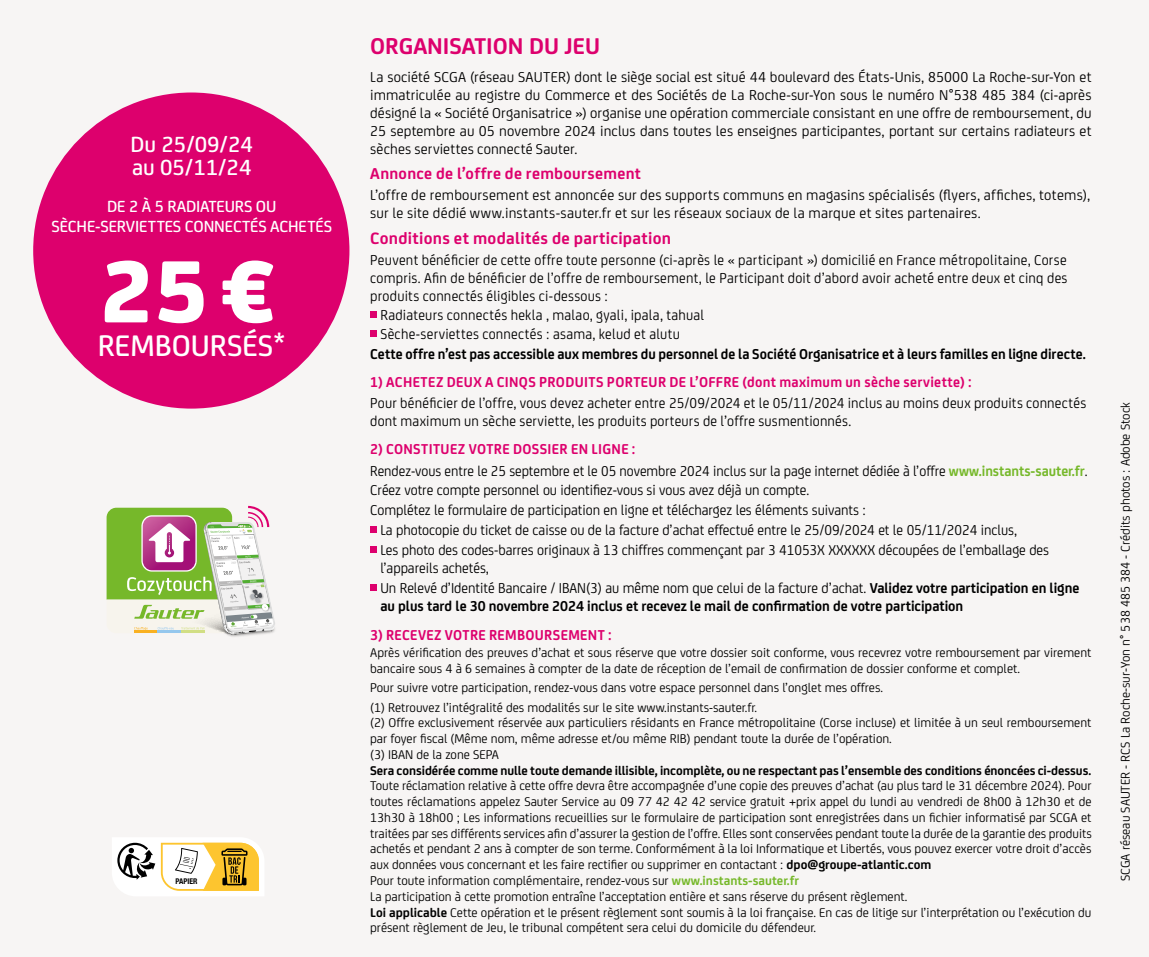
<style>
.page{position:relative;width:1149px;height:957px;background:#fff}
.page>*{position:absolute;margin:0;border:0;box-sizing:border-box;transform-origin:0 0}
.t1{font:800 94.27px "FS Joey";color:#fff}
.t2{font:500 31.72px "FS Joey";color:#fff}
.t3{font:700 24.3px "FS Joey";color:#dd006d}
.t4{font:500 23.4px/22.7px "FS Joey";color:#fff}
.t5{font:700 17.55px "FS Joey";letter-spacing:.015em;color:#dd006d}
.t6{font:500 17.1px/19.3px "FS Joey";letter-spacing:-.01em;color:#fff;text-align:center}
.t7{font:700 16.88px "FS Joey";letter-spacing:.02em;color:#dd006d}
.t8{font:15.3px/18px "FS Joey";letter-spacing:.01em;color:#000;scale:.96 1}
.t9{font:15.3px/18px "FS Joey";letter-spacing:.01em;color:#000;text-align:justify}
.t10{font:700 15.3px "FS Joey";letter-spacing:.025em;color:#dd006d;scale:.96 1}
.t11{font:15.3px "FS Joey";letter-spacing:.01em;color:#000;scale:.95 1}
.t12{font:700 15.3px "FS Joey";letter-spacing:-.005em;color:#000;scale:.95 1}
.t13{font:700 15.3px "FS Joey";letter-spacing:-.005em;color:#000;scale:.96 1}
.t14{font:13.5px/15.8px "FS Joey";color:#000}
.t15{font:700 13.5px "FS Joey";letter-spacing:-.005em;color:#000}
.t16{font:700 condensed 7.88px "Helvetica Neue";color:#000}
.s1{font-weight:700;color:#76b82a}
.s2{font-weight:700}
</style>
<div class="page">
<div style="left:0;top:0;width:1148px;height:957px;background:#f7f5f4"></div>
<svg style="left:112px;top:838px;width:152px;height:58px"></svg>
<svg style="left:106px;top:506px;width:169px;height:131px"></svg>
<div style="left:33px;top:92px;width:316px;height:316px;background:#dd006d;border-radius:50%"></div>
<div style="left:370px;top:311px;width:6px;height:7px;background:#dd006d"></div>
<svg style="left:370px;top:331px;width:6px;height:6px"></svg>
<div style="left:370px;top:526px;width:6px;height:7px;background:#dd006d"></div>
<div style="left:370px;top:546px;width:6px;height:7px;background:#dd006d"></div>
<div style="left:370px;top:584px;width:6px;height:7px;background:#dd006d"></div>
<h3 class="t4" style="left:130px;top:131px;width:124px">Du 25/09/24 au 05/11/24</h3>
<p class="t6" style="left:51px;top:196px;width:282px">DE 2 À 5 RADIATEURS OU<br>SÈCHE-SERVIETTES CONNECTÉS ACHETÉS</p>
<h1 class="t1" style="left:99px;top:217px;width:177px">25€</h1>
<h2 class="t2" style="left:98px;top:322px;width:189px">REMBOURSÉS*</h2>
<p class="t16" style="left:175px;top:875px;width:24px">PAPIER</p>
<h3 class="t3" style="left:370px;top:28px;width:231px">ORGANISATION DU JEU</h3>
<p class="t9" style="left:370px;top:67px;width:722px">La société SCGA (réseau SAUTER) dont le siège social est situé 44 boulevard des États-Unis, 85000 La Roche-sur-Yon et immatriculée au registre du Commerce et des Sociétés de La Roche-sur-Yon sous le numéro N°538 485 384 (ci-après désigné la « Société Organisatrice ») organise une opération commerciale consistant en une offre de remboursement, du 25 septembre au 05 novembre 2024 inclus dans toutes les enseignes participantes, portant sur certains radiateurs et sèches serviettes connecté Sauter.</p>
<p class="t7" style="left:370px;top:161px;width:272px">Annonce de l’offre de remboursement</p>
<p class="t9" style="left:370px;top:185px;width:721px">L’offre de remboursement est annoncée sur des supports communs en magasins spécialisés (flyers, affiches, totems), sur le site dédié www.instants-sauter.fr et sur les réseaux sociaux de la marque et sites partenaires.</p>
<p class="t5" style="left:370px;top:225px;width:302px">Conditions et modalités de participation</p>
<p class="t8" style="left:370px;top:250px;width:726px">Peuvent bénéficier de cette offre toute personne (ci-après le « participant ») domicilié en France métropolitaine, Corse</p>
<p class="t8" style="left:370px;top:268px;width:727px">compris. Afin de bénéficier de l’offre de remboursement, le Participant doit d’abord avoir acheté entre deux et cinq des</p>
<p class="t8" style="left:370px;top:286px;width:249px">produits connectés éligibles ci-dessous :</p>
<p class="t8" style="left:380px;top:305px;width:339px">Radiateurs connectés hekla , malao, gyali, ipala, tahual</p>
<p class="t8" style="left:380px;top:324px;width:313px">Sèche-serviettes connectés : asama, kelud et alutu</p>
<p class="t12" style="left:370px;top:342px;width:754px">Cette offre n’est pas accessible aux membres du personnel de la Société Organisatrice et à leurs familles en ligne directe.</p>
<p class="t10" style="left:370px;top:370px;width:628px">1) ACHETEZ DEUX A CINQS PRODUITS PORTEUR DE L’OFFRE (dont maximum un sèche serviette) :</p>
<p class="t8" style="left:370px;top:393px;width:747px">Pour bénéficier de l’offre, vous devez acheter entre 25/09/2024 et le 05/11/2024 inclus au moins deux produits connectés dont maximum un sèche serviette, les produits porteurs de l’offre susmentionnés.</p>
<p class="t10" style="left:370px;top:438px;width:278px">2) CONSTITUEZ VOTRE DOSSIER EN LIGNE :</p>
<p class="t11" style="left:370px;top:459px;width:756px">Rendez-vous entre le 25 septembre et le 05 novembre 2024 inclus sur la page internet dédiée à l’offre <span class="s1">www.instants-sauter.fr</span>.</p>
<p class="t8" style="left:370px;top:480px;width:458px">Créez votre compte personnel ou identifiez-vous si vous avez déjà un compte.</p>
<p class="t8" style="left:370px;top:500px;width:517px">Complétez le formulaire de participation en ligne et téléchargez les éléments suivants :</p>
<p class="t8" style="left:380px;top:520px;width:664px">La photocopie du ticket de caisse ou de la facture d’achat effectué entre le 25/09/2024 et le 05/11/2024 inclus,</p>
<p class="t8" style="left:380px;top:540px;width:697px">Les photo des codes-barres originaux à 13 chiffres commençant par 3 41053X XXXXXX découpées de l’emballage des</p>
<p class="t8" style="left:380px;top:557px;width:729px;line-height:20px">l’appareils achetés,<br>Un Relevé d’Identité Bancaire / IBAN(3) au même nom que celui de la facture d’achat. <span class="s2">Validez votre participation en ligne</span></p>
<p class="t13" style="left:380px;top:594px;width:608px">au plus tard le 30 novembre 2024 inclus et recevez le mail de confirmation de votre participation</p>
<p class="t10" style="left:370px;top:623px;width:253px">3) RECEVEZ VOTRE REMBOURSEMENT :</p>
<p class="t14" style="left:370px;top:643px;width:722px">Après vérification des preuves d’achat et sous réserve que votre dossier soit conforme, vous recevrez votre remboursement par virement bancaire sous 4 à 6 semaines à compter de la date de réception de l’email de confirmation de dossier conforme et complet.</p>
<p class="t14" style="left:370px;top:677px;width:514px;line-height:19.6px">Pour suivre votre participation, rendez-vous dans votre espace personnel dans l’onglet mes offres. (1) Retrouvez l’intégralité des modalités sur le site www.instants-sauter.fr.</p>
<p class="t14" style="left:370px;top:714px;width:722px">(2) Offre exclusivement réservée aux particuliers résidants en France métropolitaine (Corse incluse) et limitée à un seul remboursement par foyer fiscal (Même nom, même adresse et/ou même RIB) pendant toute la durée de l’opération.<br>(3) IBAN de la zone SEPA</p>
<p class="t15" style="left:370px;top:760px;width:722px">Sera considérée comme nulle toute demande illisible, incomplète, ou ne respectant pas l’ensemble des conditions énoncées ci-dessus.</p>
<p class="t14" style="left:370px;top:777px;width:722px">Toute réclamation relative à cette offre devra être accompagnée d’une copie des preuves d’achat (au plus tard le 31 décembre 2024). Pour toutes réclamations appelez Sauter Service au 09 77 42 42 42 service gratuit +prix appel du lundi au vendredi de 8h00 à 12h30 et de 13h30 à 18h00 ; Les informations recueillies sur le formulaire de participation sont enregistrées dans un fichier informatisé par SCGA et traitées par ses différents services afin d’assurer la gestion de l’offre. Elles sont conservées pendant toute la durée de la garantie des produits achetés et pendant 2 ans à compter de son terme. Conformément à la loi Informatique et Libertés, vous pouvez exercer votre droit d’accès aux données vous concernant et les faire rectifier ou supprimer en contactant : <span class="s2">dpo@groupe-atlantic.com<br></span>Pour toute information complémentaire, rendez-vous sur <span class="s1">www.instants-sauter.fr<br></span>La participation à cette promotion entraîne l’acceptation entière et sans réserve du présent règlement.<br><span class="s2">Loi applicable</span> Cette opération et le présent règlement sont soumis à la loi française. En cas de litige sur l’interprétation ou l’exécution du présent règlement de Jeu, le tribunal compétent sera celui du domicile du défendeur.</p>
<p class="t14" style="left:1116px;top:881px;width:481px;rotate:-90deg">SCGA réseau SAUTER - RCS La Roche-sur-Yon n° 538 485 384 - Crédits photos : Adobe Stock</p>
</div>
